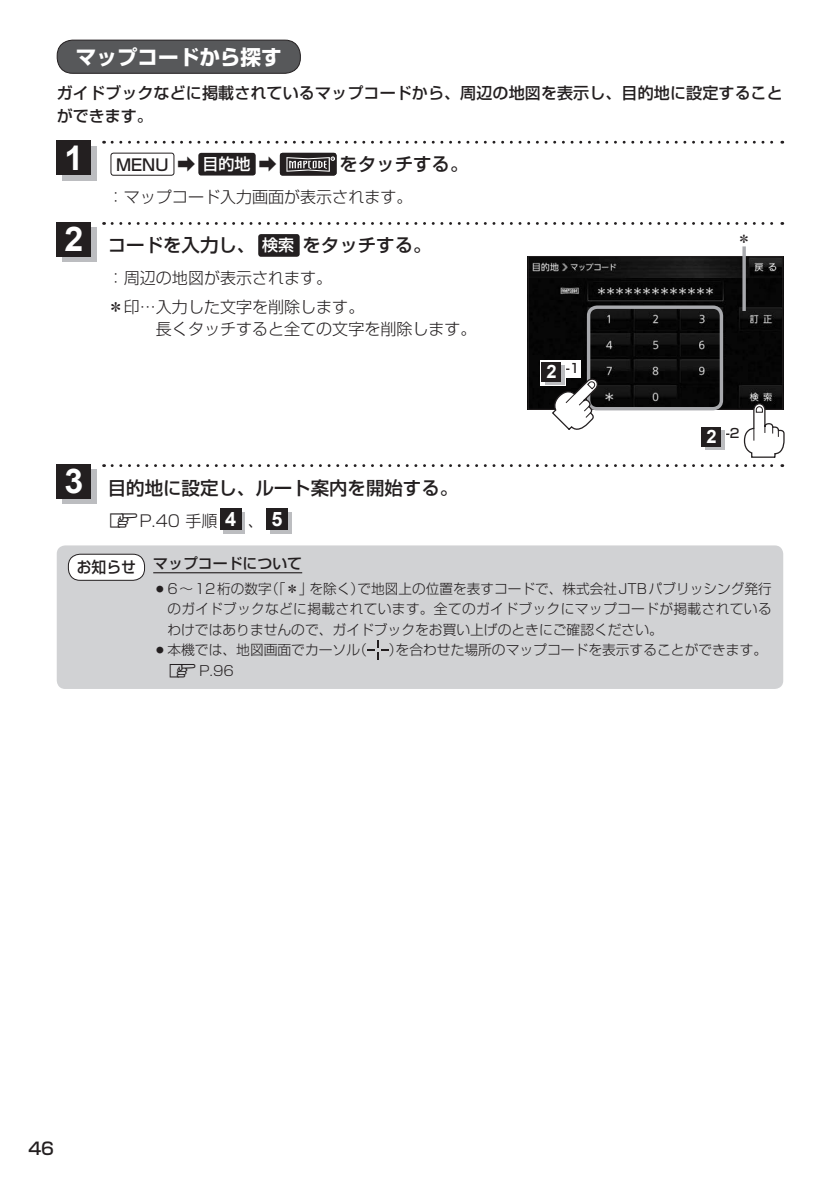
<style>
.page{position:relative;width:840px;height:1191px;background:#fff}
.page>*{position:absolute;margin:0;border:0;box-sizing:border-box;transform-origin:0 0}
.t1{font:700 34px "Arial";color:#fff}
.t2{font:700 20.6px "Shin Go Pro";color:#fff}
.t3{font:500 18.4px "Shin Go Pro";color:#231f20}
.t4{font:500 17px "Shin Go Pro";color:#231f20}
.t5{font:300 16px/28.4px "Shin Go Pro";color:#231f20}
.t6{font:500 16px/22.6px "Shin Go Pro";letter-spacing:.005em;color:#231f20}
.t7{font:500 15.6px "Shin Go Pro";color:#231f20;scale:.95 1}
.t8{font:500 14.8px "Shin Go Pro";color:#231f20}
.t9{font:300 13.8px/20.6px "Shin Go Pro";color:#231f20;text-align:justify}
.t10{font:500 12.8px "Shin Go Pro";color:#231f20}
.s1{font-size:18.4px}
.s2{color:#fff}
.s3{font-size:16px;color:#fff}
.s4{font-family:"MC1";font-weight:400;font-size:14.2px}
.s5{font-family:"Arial";font-weight:700;font-size:19.8px;color:#fff}
.s6{font-family:"Arial";font-weight:700;font-size:18.4px;color:#fff}
.s7{font-family:"MC1";font-weight:400;font-size:13.4px}
</style>
<div class="page">
<div style="left:57px;top:40px;width:243px;height:33px;background:#57585a;border-radius:16px"></div>
<div style="left:57px;top:40px;width:243px;height:34px;border:1px solid #231f20;border-radius:16px"></div>
<div style="left:111px;top:153px;width:63px;height:22px;border:1px solid #231f20;border-radius:3px"></div>
<div style="left:198px;top:153px;width:57px;height:22px;background:#231f20;border-radius:3px"></div>
<svg style="left:279px;top:153px;width:57px;height:22px"></svg>
<svg style="left:280px;top:153px;width:56px;height:22px"></svg>
<svg style="left:112px;top:141px;width:670px;height:3px"></svg>
<div style="left:62px;top:146px;width:34px;height:34px;background:#bcbdc0"></div>
<div style="left:57px;top:141px;width:34px;height:34px;background:#231f20"></div>
<svg style="left:224px;top:512px;width:21px;height:21px"></svg>
<div style="left:220px;top:508px;width:21px;height:21px;background:#231f20"></div>
<svg style="left:270px;top:512px;width:21px;height:21px"></svg>
<div style="left:266px;top:508px;width:21px;height:21px;background:#231f20"></div>
<div style="left:62px;top:470px;width:34px;height:34px;background:#bcbdc0"></div>
<div style="left:57px;top:464px;width:34px;height:34px;background:#231f20"></div>
<div style="left:258px;top:234px;width:41px;height:23px;background:#231f20;border-radius:3px"></div>
<svg style="left:112px;top:222px;width:670px;height:3px"></svg>
<div style="left:62px;top:228px;width:34px;height:34px;background:#bcbdc0"></div>
<div style="left:57px;top:222px;width:34px;height:34px;background:#231f20"></div>
<img style="left:529px;top:258px;width:251px;height:119px">
<div style="left:527px;top:256px;width:255px;height:154px;border:1px solid #231f20"></div>
<div style="left:586px;top:305px;width:136px;height:105px;border:3px solid #a8a9ad;border-radius:9px"></div>
<div style="left:540px;top:360px;width:40px;height:17px;background:#fff"></div>
<div style="left:544px;top:365px;width:20px;height:19px;background:#bcbdc0"></div>
<div style="left:541px;top:362px;width:20px;height:19px;background:#231f20"></div>
<svg style="left:112px;top:377px;width:672px;height:90px"></svg>
<hr style="left:742px;top:246px;width:3px;height:65px;background:#a8a9ad">
<div style="left:57px;top:545px;width:725px;height:144px;background:#d1d2d4;border-radius:9px"></div>
<hr style="left:153px;top:572px;width:149px;height:1px;background:#231f20">
<svg style="left:367px;top:641px;width:21px;height:18px"></svg>
<div style="left:68px;top:554px;width:76px;height:26px;background:#fff;border-radius:12px"></div>
<div style="left:68px;top:554px;width:77px;height:26px;border:1px solid #231f20;border-radius:12px"></div>
<h2 class="t2" style="left:76px;top:40px;width:207px">マップコードから探す</h2>
<p class="t6" style="left:57px;top:80px;width:727px">ガイドブックなどに掲載されているマップコードから、周辺の地図を表示し、目的地に設定することができます。</p>
<h1 class="t1" style="left:64px;top:135px;width:20px">1</h1>
<h1 class="t1" style="left:64px;top:217px;width:20px">2</h1>
<p class="t6" style="left:116px;top:151px;width:162px">MENU <span class="s1">➡</span> <span class="s2">目的地</span> <span class="s1">➡</span></p>
<h3 class="t3" style="left:339px;top:149px;width:130px">をタッチする。</h3>
<p class="t5" style="left:108px;top:181px;width:306px">：マップコード入力画面が表示されます。</p>
<h3 class="t3" style="left:108px;top:230px;width:325px">コードを入力し、<span class="s3">検索</span>をタッチする。</h3>
<p class="t5" style="left:108px;top:262px;width:258px">：周辺の地図が表示されます。<br>＊印…入力した文字を削除します。</p>
<p class="t5" style="left:156px;top:313px;width:322px">長くタッチすると全ての文字を削除します。</p>
<h1 class="t1" style="left:64px;top:459px;width:20px">3</h1>
<h3 class="t3" style="left:108px;top:472px;width:352px">目的地に設定し、ルート案内を開始する。</h3>
<p class="t5" style="left:108px;top:504px;width:176px"><span class="s4">z</span>P.40 手順 <span class="s5">4</span> 、 <span class="s5">5</span></p>
<p class="t10" style="left:546px;top:358px;width:35px"><span class="s6">2</span> -1</p>
<p class="t9" style="left:736px;top:227px;width:15px">＊</p>
<p class="t10" style="left:706px;top:423px;width:35px"><span class="s6">2</span> -2</p>
<p class="t7" style="left:77px;top:554px;width:64px">お知らせ</p>
<p class="t8" style="left:153px;top:551px;width:150px">マップコードについて</p>
<p class="t9" style="left:167px;top:576px;width:605px;text-indent:-14px">○6～12桁の数字（「＊」を除く）で地図上の位置を表すコードで、株式会社JTBパブリッシング発行のガイドブックなどに掲載されています。全てのガイドブックにマップコードが掲載されているわけではありませんので、ガイドブックをお買い上げのときにご確認ください。</p>
<p class="t9" style="left:153px;top:638px;width:215px">○本機では、地図画面でカーソル（</p>
<p class="t9" style="left:388px;top:638px;width:380px">）を合わせた場所のマップコードを表示することができます。</p>
<p class="t9" style="left:167px;top:659px;width:68px"><span class="s7">z</span>P.96</p>
<p class="t4" style="left:28px;top:1134px;width:27px">46</p>
</div>
